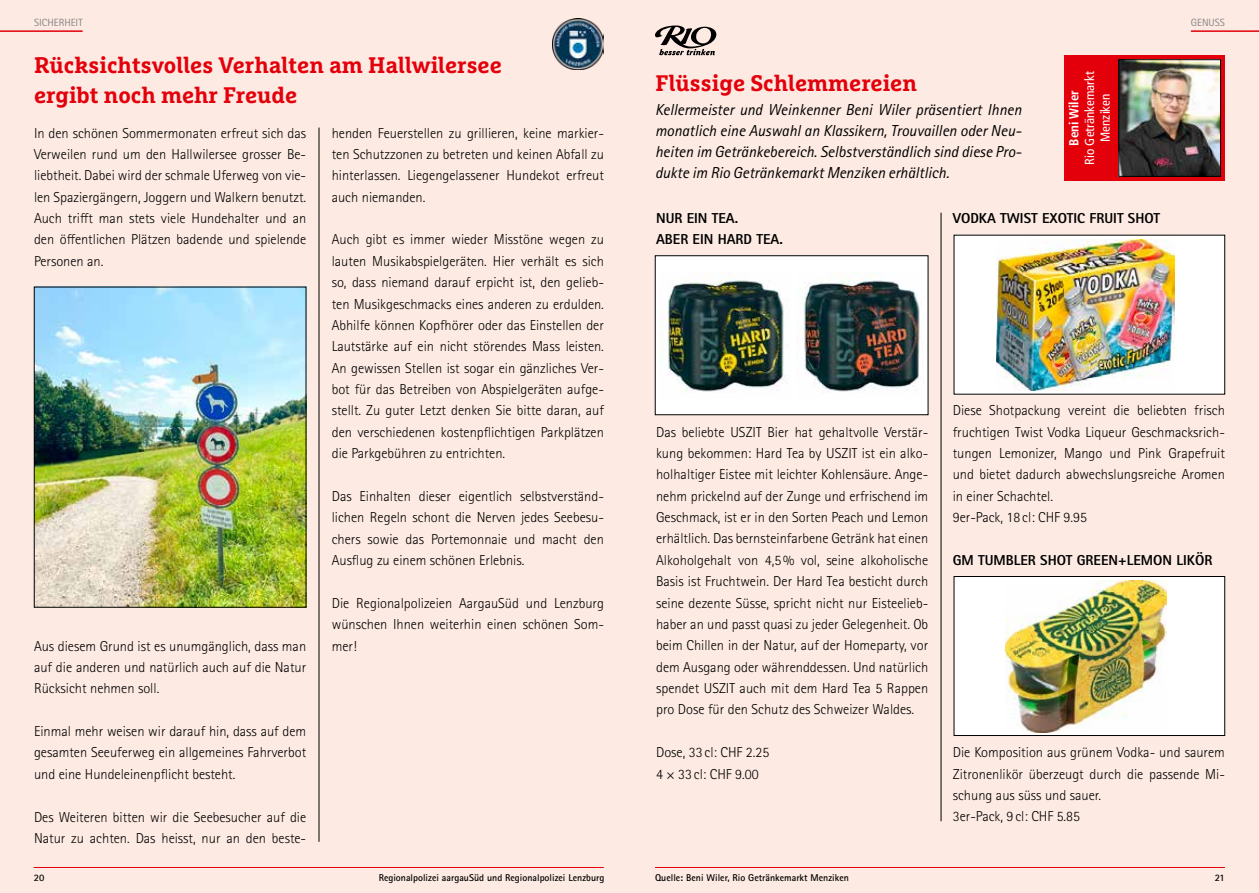
<style>
.page{position:relative;width:1259px;height:893px;background:#fff}
.page>*{position:absolute;margin:0;border:0;box-sizing:border-box;transform-origin:0 0}
.t1{font:700 22.5px/30px "Marselis Slab Pro";color:#e3000b}
.t2{font:italic 15.9px/21px "Rotis Sans Serif Std";color:#000;text-align:justify}
.t3{font:300 14.4px/21.3px "Rotis Sans Serif Std";color:#000;text-align:justify}
.t4{font:800 14.4px/21.3px "Rotis Sans Serif Std";color:#000}
.t5{font:condensed 13.05px/15.8px "Frutiger LT Std";color:#fff;text-align:center}
.t6{font:700 condensed 13.05px "Frutiger LT Std";color:#fff}
.t7{font:10.5px "Rotis Sans Serif Std";color:#868786}
.t8{font:700 9.9px "Rotis Sans Serif Std";color:#000}
</style>
<div class="page">
<div style="left:0;top:0;width:629px;height:893px;background:#fdeae2"></div>
<hr style="left:0;top:30px;width:83px;height:2px;background:#e3000b">
<hr style="left:34px;top:867px;width:570px;height:1px;background:#e3000b">
<img style="left:552px;top:18px;width:51px;height:52px">
<div style="left:629px;top:0;width:630px;height:893px;background:#fdeae2"></div>
<svg style="left:655px;top:26px;width:62px;height:29px"></svg>
<hr style="left:940px;top:213px;width:1px;height:608px;background:#000">
<div style="left:1064px;top:55px;width:161px;height:126px;background:#e3000b"></div>
<img style="left:1120px;top:62px;width:98px;height:113px">
<div style="left:1118px;top:60px;width:102px;height:117px;border:1px solid #000"></div>
<hr style="left:1191px;top:30px;width:68px;height:2px;background:#e3000b">
<hr style="left:655px;top:867px;width:570px;height:1px;background:#e3000b">
<div style="left:954px;top:235px;width:270px;height:159px;background:#fff"></div>
<img style="left:996px;top:240px;width:178px;height:150px">
<div style="left:655px;top:256px;width:273px;height:159px;background:#fff"></div>
<img style="left:659px;top:272px;width:129px;height:120px">
<div style="left:655px;top:255px;width:273px;height:160px;border:1px solid #000"></div>
<img style="left:796px;top:272px;width:124px;height:121px">
<div style="left:954px;top:576px;width:270px;height:159px;background:#fff"></div>
<img style="left:1005px;top:581px;width:161px;height:151px">
<div style="left:954px;top:576px;width:271px;height:160px;border:1px solid #000"></div>
<hr style="left:319px;top:128px;width:1px;height:714px;background:#000">
<img style="left:36px;top:289px;width:268px;height:316px">
<p class="t7" style="left:34px;top:16px;width:50px">SICHERHEIT</p>
<h1 class="t1" style="left:34px;top:50px;width:469px">Rücksichtsvolles Verhalten am Hallwilersee ergibt noch mehr Freude</h1>
<p class="t3" style="left:34px;top:122px;width:274px">In den schönen Sommermonaten erfreut sich das Verweilen rund um den Hallwilersee grosser Be&shy;liebtheit. Dabei wird der schmale Uferweg von vie&shy;len Spaziergängern, Joggern und Walkern benutzt.<br>Auch trifft man stets viele Hundehalter und an den öffentlichen Plätzen badende und spielende Personen an.</p>
<p class="t3" style="left:34px;top:635px;width:274px">Aus diesem Grund ist es unumgänglich, dass man auf die anderen und natürlich auch auf die Natur Rücksicht nehmen soll.</p>
<p class="t3" style="left:34px;top:721px;width:274px">Einmal mehr weisen wir darauf hin, dass auf dem gesamten Seeuferweg ein allgemeines Fahrverbot und eine Hundeleinenpflicht besteht.</p>
<p class="t3" style="left:34px;top:806px;width:274px">Des Weiteren bitten wir die Seebesucher auf die<br>Natur zu achten. Das heisst, nur an den beste-</p>
<p class="t3" style="left:332px;top:122px;width:274px">henden Feuerstellen zu grillieren, keine markier&shy;ten Schutzzonen zu betreten und keinen Abfall zu hinterlassen. Liegengelassener Hundekot erfreut auch niemanden.</p>
<p class="t3" style="left:332px;top:229px;width:274px">Auch gibt es immer wieder Misstöne wegen zu lauten Musikabspielgeräten. Hier verhält es sich so, dass niemand darauf erpicht ist, den gelieb&shy;ten Musikgeschmacks eines anderen zu erdulden.<br>Abhilfe können Kopfhörer oder das Einstellen der Lautstärke auf ein nicht störendes Mass leisten.<br>An gewissen Stellen ist sogar ein gänzliches Ver&shy;bot für das Betreiben von Abspielgeräten aufge&shy;stellt. Zu guter Letzt denken Sie bitte daran, auf den verschiedenen kostenpflichtigen Parkplätzen die Parkgebühren zu entrichten.</p>
<p class="t3" style="left:332px;top:486px;width:274px">Das Einhalten dieser eigentlich selbstverständ&shy;lichen Regeln schont die Nerven jedes Seebesu&shy;chers sowie das Portemonnaie und macht den Ausflug zu einem schönen Erlebnis.</p>
<p class="t3" style="left:332px;top:592px;width:274px">Die Regionalpolizeien AargauSüd und Lenzburg wünschen Ihnen weiterhin einen schönen Som&shy;mer!</p>
<h1 class="t1" style="left:655px;top:68px;width:263px">Flüssige Schlemmereien</h1>
<p class="t2" style="left:655px;top:100px;width:368px">Kellermeister und Weinkenner Beni Wiler präsentiert Ihnen monatlich eine Auswahl an Klassikern, Trouvaillen oder Neu&shy;heiten im Getränkebereich. Selbstverständlich sind diese Pro&shy;dukte im Rio Getränkemarkt Menziken erhältlich.</p>
<p class="t5" style="left:1082px;top:165px;width:95px;rotate:-90deg">Rio Getränkemarkt<br>Menziken</p>
<p class="t6" style="left:1066px;top:146px;width:57px;rotate:-90deg">Beni Wiler</p>
<p class="t4" style="left:656px;top:207px;width:128px">NUR EIN TEA.<br>ABER EIN HARD TEA.</p>
<p class="t4" style="left:952px;top:207px;width:209px">VODKA TWIST EXOTIC FRUIT SHOT</p>
<p class="t7" style="left:1191px;top:16px;width:36px">GENUSS</p>
<p class="t3" style="left:656px;top:421px;width:274px">Das beliebte USZIT Bier hat gehaltvolle Verstär&shy;kung bekommen: Hard Tea by USZIT ist ein alko&shy;holhaltiger Eistee mit leichter Kohlensäure. Ange&shy;nehm prickelnd auf der Zunge und erfrischend im Geschmack, ist er in den Sorten Peach und Lemon erhältlich. Das bernsteinfarbene Getränk hat einen Alkoholgehalt von 4,5% vol, seine alkoholische Basis ist Fruchtwein. Der Hard Tea besticht durch seine dezente Süsse, spricht nicht nur Eisteelieb&shy;haber an und passt quasi zu jeder Gelegenheit. Ob beim Chillen in der Natur, auf der Homeparty, vor dem Ausgang oder währenddessen. Und natürlich spendet USZIT auch mit dem Hard Tea 5 Rappen pro Dose für den Schutz des Schweizer Waldes.</p>
<p class="t3" style="left:656px;top:742px;width:115px">Dose, 33 cl: CHF 2.25<br>4 × 33 cl: CHF 9.00</p>
<p class="t3" style="left:952px;top:400px;width:274px;text-align:left">Diese Shotpackung vereint die beliebten frisch fruchtigen Twist Vodka Liqueur Geschmacksrich&shy;tungen Lemonizer, Mango und Pink Grapefruit und bietet dadurch abwechslungsreiche Aromen in einer Schachtel.<br>9er-Pack, 18 cl: CHF 9.95</p>
<p class="t4" style="left:952px;top:549px;width:261px">GM TUMBLER SHOT GREEN+LEMON LIKÖR</p>
<p class="t3" style="left:952px;top:742px;width:274px;text-align:left">Die Komposition aus grünem Vodka- und saurem Zitronenlikör überzeugt durch die passende Mi&shy;schung aus süss und sauer.<br>3er-Pack, 9 cl: CHF 5.85</p>
<p class="t8" style="left:34px;top:871px;width:12px">20</p>
<p class="t8" style="left:379px;top:872px;width:227px">Regionalpolizei aargauSüd und Regionalpolizei Lenzburg</p>
<p class="t8" style="left:655px;top:871px;width:195px">Quelle: Beni Wiler, Rio Getränkemarkt Menziken</p>
<p class="t8" style="left:1214px;top:871px;width:12px">21</p>
</div>
